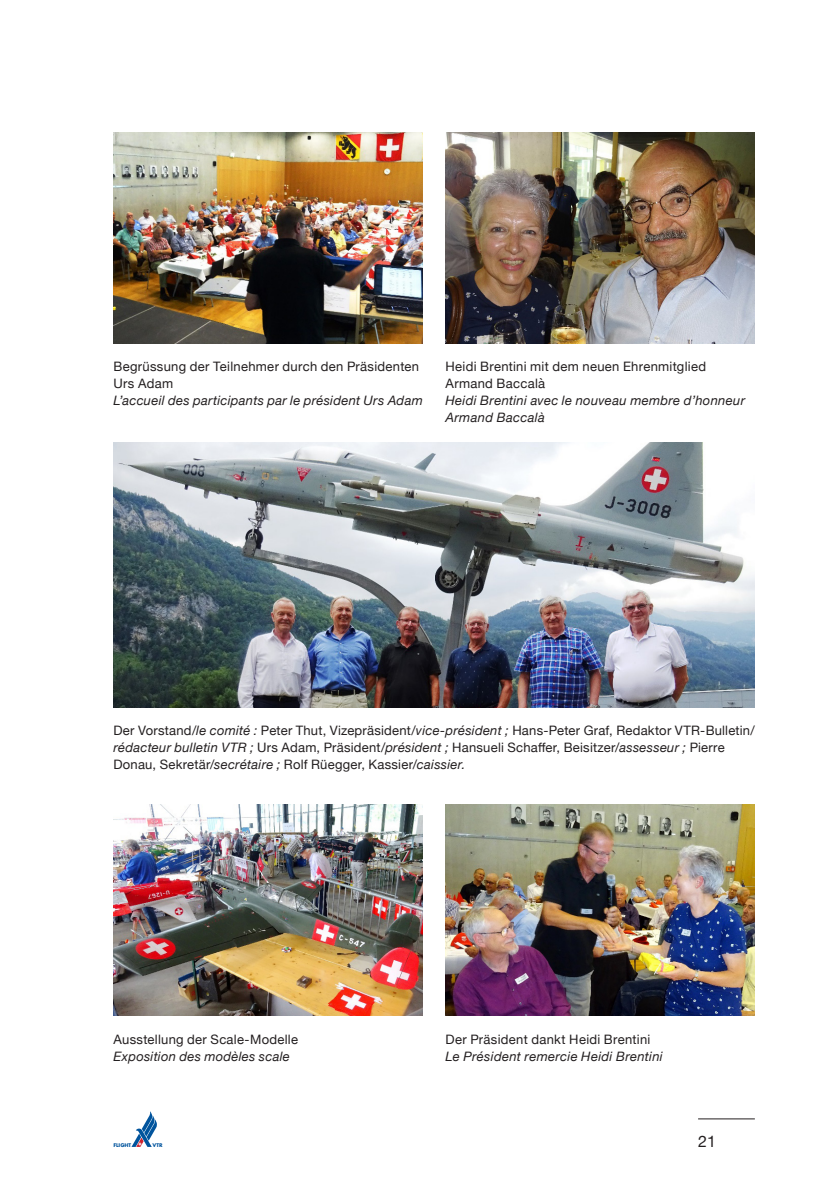
<style>
.page{position:relative;width:840px;height:1191px;background:#fff}
.page>*{position:absolute;margin:0;border:0;box-sizing:border-box;transform-origin:0 0}
.t1{font:16px "Helvetica Neue";color:#231f20}
.t2{font:13px/17px "Helvetica Neue";letter-spacing:.02em;color:#231f20}
.t3{font:italic 13px/17px "Helvetica Neue";letter-spacing:.025em;color:#231f20}
.t4{font:700 5px "Futura";letter-spacing:-.015em;color:#01549d}
.s1{font-style:italic}
</style>
<div class="page">
<hr style="left:697px;top:1118px;width:57px;height:1px;background:#231f20">
<svg style="left:131px;top:1111px;width:26px;height:36px"></svg>
<img style="left:113px;top:132px;width:309px;height:211px">
<img style="left:113px;top:442px;width:641px;height:265px">
<img style="left:445px;top:132px;width:309px;height:211px">
<img style="left:113px;top:804px;width:309px;height:211px">
<img style="left:445px;top:804px;width:309px;height:211px">
<p class="t2" style="left:113px;top:359px;width:307px">Begrüssung der Teilnehmer durch den Präsidenten<br>Urs Adam</p>
<p class="t3" style="left:113px;top:393px;width:310px">L’accueil des participants par le président Urs Adam</p>
<p class="t2" style="left:445px;top:359px;width:262px">Heidi Brentini mit dem neuen Ehrenmitglied<br>Armand Baccalà</p>
<p class="t3" style="left:445px;top:393px;width:301px">Heidi Brentini avec le nouveau membre d’honneur<br>Armand Baccalà</p>
<p class="t2" style="left:113px;top:723px;width:642px">Der Vorstand<span class="s1">/le comité :</span> Peter Thut, Vizepräsident<span class="s1">/vice-président ;</span> Hans-Peter Graf, Redaktor VTR-Bulletin<span class="s1">/ rédacteur bulletin VTR ;</span> Urs Adam, Präsident/<span class="s1">président ;</span> Hansueli Schaffer, Beisitzer<span class="s1">/assesseur ;</span> Pierre<br>Donau, Sekretär<span class="s1">/secrétaire ;</span> Rolf Rüegger, Kassier<span class="s1">/caissier.</span></p>
<p class="t2" style="left:113px;top:1031px;width:186px">Ausstellung der Scale-Modelle</p>
<p class="t3" style="left:113px;top:1048px;width:178px">Exposition des modèles scale</p>
<p class="t2" style="left:445px;top:1031px;width:206px">Der Präsident dankt Heidi Brentini</p>
<p class="t3" style="left:445px;top:1048px;width:219px">Le Président remercie Heidi Brentini</p>
<p class="t4" style="left:113px;top:1141px;width:19px">FLIGHT</p>
<p class="t4" style="left:152px;top:1141px;width:12px">VTR</p>
<p class="t1" style="left:697px;top:1129px;width:19px">21</p>
</div>
